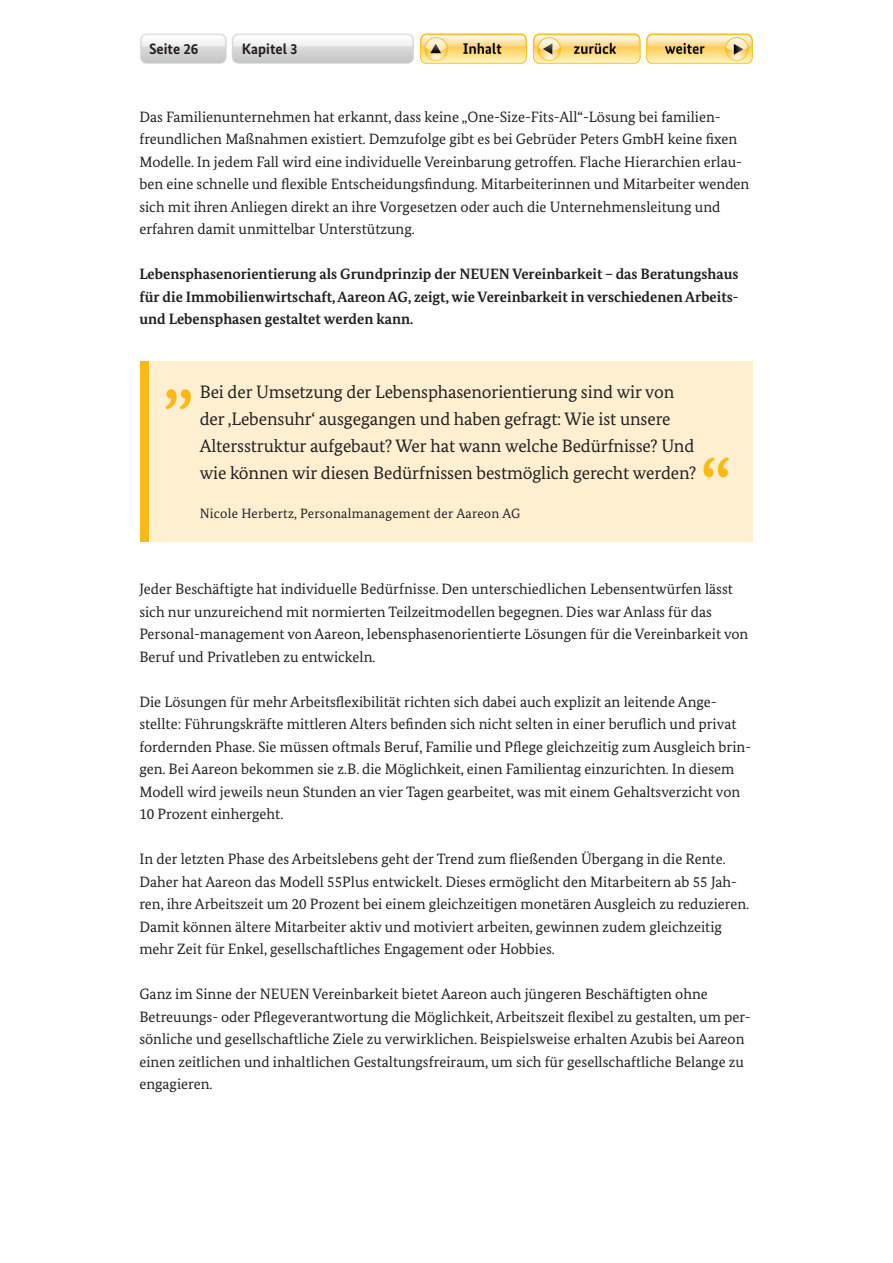
<style>
.page{position:relative;width:893px;height:1263px;background:#fff}
.page>*{position:absolute;margin:0;border:0;box-sizing:border-box;transform-origin:0 0}
.t1{font:84px "Bundes Serif";color:#fcb814}
.t2{font:18px/27px "Bundes Serif";letter-spacing:-.005em;color:#231f20}
.t3{font:15px/22.5px "Bundes Serif";color:#231f20}
.t4{font:700 15px/22.5px "Bundes Serif";color:#231f20;text-align:justify}
.t5{font:700 15px "Bundes Sans";color:#231f20}
.t6{font:13.5px "Bundes Serif";letter-spacing:.02em;color:#231f20}
</style>
<div class="page">
<img style="left:140px;top:33px;width:388px;height:31px">
<img style="left:533px;top:33px;width:220px;height:31px">
<div style="left:140px;top:361px;width:613px;height:180px;background:#feefd0"></div>
<div style="left:140px;top:361px;width:9px;height:180px;background:#fcb814"></div>
<p class="t5" style="left:149px;top:40px;width:51px">Seite 26</p>
<p class="t5" style="left:242px;top:40px;width:57px">Kapitel 3</p>
<p class="t3" style="left:139px;top:105px;width:612px">Das Familienunternehmen hat erkannt, dass keine „One-Size-Fits-All“-Lösung bei familien&shy;freundlichen Maßnahmen existiert. Demzufolge gibt es bei Gebrüder Peters GmbH keine fixen Modelle. In jedem Fall wird eine individuelle Vereinbarung getroffen. Flache Hierarchien erlau&shy;ben eine schnelle und flexible Entscheidungsfindung. Mitarbeiterinnen und Mitarbeiter wenden sich mit ihren Anliegen direkt an ihre Vorgesetzen oder auch die Unternehmensleitung und erfahren damit unmittelbar Unterstützung.</p>
<p class="t4" style="left:139px;top:262px;width:601px">Lebensphasenorientierung als Grundprinzip der NEUEN Vereinbarkeit – das Beratungshaus für die Immobilienwirtschaft, Aareon AG, zeigt, wie Vereinbarkeit in verschiedenen Arbeits&shy;und Lebensphasen gestaltet werden kann.</p>
<h1 class="t1" style="left:162px;top:368px;width:34px">”</h1>
<p class="t2" style="left:200px;top:378px;width:498px">Bei der Umsetzung der Lebensphasenorientierung sind wir von der ‚Lebensuhr‘ ausgegangen und haben gefragt: Wie ist unsere Altersstruktur aufgebaut? Wer hat wann welche Bedürfnisse? Und wie können wir diesen Bedürfnissen bestmöglich gerecht werden?</p>
<p class="t6" style="left:200px;top:505px;width:322px">Nicole Herbertz, Personalmanagement der Aareon AG</p>
<h1 class="t1" style="left:700px;top:436px;width:34px">“</h1>
<p class="t3" style="left:139px;top:577px;width:610px">Jeder Beschäftigte hat individuelle Bedürfnisse. Den unterschiedlichen Lebensentwürfen lässt sich nur unzureichend mit normierten Teilzeitmodellen begegnen. Dies war Anlass für das Personal-management von Aareon, lebensphasenorientierte Lösungen für die Vereinbarkeit von Beruf und Privatleben zu entwickeln.</p>
<p class="t3" style="left:139px;top:690px;width:613px">Die Lösungen für mehr Arbeitsflexibilität richten sich dabei auch explizit an leitende Ange&shy;stellte: Führungskräfte mittleren Alters befinden sich nicht selten in einer beruflich und privat fordernden Phase. Sie müssen oftmals Beruf, Familie und Pflege gleichzeitig zum Ausgleich brin&shy;gen. Bei Aareon bekommen sie z.B. die Möglichkeit, einen Familientag einzurichten. In diesem Modell wird jeweils neun Stunden an vier Tagen gearbeitet, was mit einem Gehaltsverzicht von 10 Prozent einhergeht.</p>
<p class="t3" style="left:139px;top:847px;width:611px">In der letzten Phase des Arbeitslebens geht der Trend zum fließenden Übergang in die Rente.<br>Daher hat Aareon das Modell 55Plus entwickelt. Dieses ermöglicht den Mitarbeitern ab 55 Jah&shy;ren, ihre Arbeitszeit um 20 Prozent bei einem gleichzeitigen monetären Ausgleich zu reduzieren.<br>Damit können ältere Mitarbeiter aktiv und motiviert arbeiten, gewinnen zudem gleichzeitig mehr Zeit für Enkel, gesellschaftliches Engagement oder Hobbies.</p>
<p class="t3" style="left:139px;top:982px;width:613px">Ganz im Sinne der NEUEN Vereinbarkeit bietet Aareon auch jüngeren Beschäftigten ohne Betreuungs- oder Pflegeverantwortung die Möglichkeit, Arbeitszeit flexibel zu gestalten, um per&shy;sönliche und gesellschaftliche Ziele zu verwirklichen. Beispielsweise erhalten Azubis bei Aareon einen zeitlichen und inhaltlichen Gestaltungsfreiraum, um sich für gesellschaftliche Belange zu engagieren.</p>
</div>
